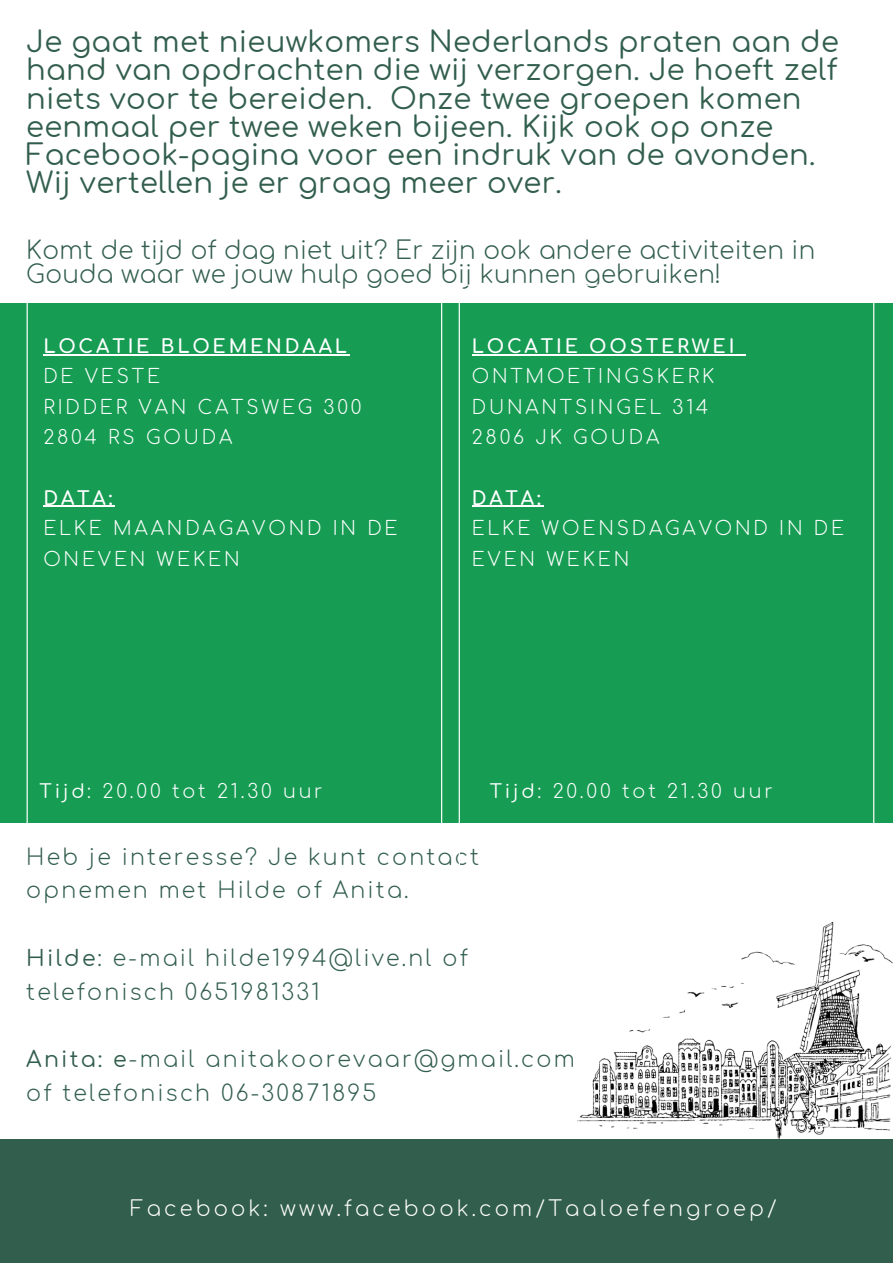
<style>
.page{position:relative;width:893px;height:1264px;background:#fff}
.page>*{position:absolute;margin:0;border:0;box-sizing:border-box;transform-origin:0 0}
.t1{font:29.1px/28px "Comfortaa";letter-spacing:.01em;color:#325e4d}
.t2{font:300 24.6px/23.5px "Comfortaa";letter-spacing:.01em;color:#325e4d}
.t3{font:300 22.05px/33.8px "Comfortaa";letter-spacing:.1em;color:#325e4d}
.t4{font:300 21px "Comfortaa";letter-spacing:.15em;color:#fff}
.t5{font:300 18.9px/30.3px "Comfortaa";letter-spacing:.15em;color:#fff}
.t6{font:700 18.9px "Comfortaa";letter-spacing:.15em;color:#fff}
.s1{font-weight:400}
</style>
<div class="page">
<div style="left:0;top:304px;width:892px;height:518px;background:#169d53"></div>
<div style="left:0;top:1139px;width:892px;height:123px;background:#325e4d"></div>
<img style="left:578px;top:922px;width:314px;height:217px">
<svg style="left:27px;top:303px;width:415px;height:520px"></svg>
<hr style="left:43px;top:354px;width:307px;height:1px;background:#fff">
<hr style="left:43px;top:506px;width:66px;height:1px;background:#fff">
<svg style="left:458px;top:303px;width:416px;height:520px"></svg>
<p class="t1" style="left:26px;top:29px;width:814px">Je gaat met nieuwkomers Nederlands praten aan de hand van opdrachten die wij verzorgen. Je hoeft zelf niets voor te bereiden. Onze twee groepen komen eenmaal per twee weken bijeen. Kijk ook op onze Facebook-pagina voor een indruk van de avonden.<br>Wij vertellen je er graag meer over.</p>
<p class="t2" style="left:26px;top:239px;width:790px">Komt de tijd of dag niet uit? Er zijn ook andere activiteiten in<br>Gouda waar we jouw hulp goed bij kunnen gebruiken!</p>
<p class="t6" style="left:43px;top:336px;width:305px">LOCATIE BLOEMENDAAL</p>
<p class="t5" style="left:43px;top:362px;width:320px">DE VESTE<br>RIDDER VAN CATSWEG 300<br>2804 RS GOUDA</p>
<p class="t6" style="left:43px;top:488px;width:71px">DATA:</p>
<p class="t5" style="left:43px;top:514px;width:356px">ELKE MAANDAGAVOND IN DE<br>ONEVEN WEKEN</p>
<p class="t6" style="left:471px;top:336px;width:264px">LOCATIE OOSTERWEI</p>
<p class="t5" style="left:471px;top:362px;width:244px">ONTMOETINGSKERK<br>DUNANTSINGEL 314<br>2806 JK GOUDA</p>
<p class="t6" style="left:471px;top:488px;width:71px">DATA:</p>
<p class="t5" style="left:471px;top:514px;width:374px">ELKE WOENSDAGAVOND IN DE<br>EVEN WEKEN</p>
<p class="t5" style="left:40px;top:777px;width:284px"><span class="s1">Tijd</span>: 20.00 tot 21.30 uur</p>
<p class="t5" style="left:489px;top:777px;width:284px"><span class="s1">Tijd</span>: 20.00 tot 21.30 uur</p>
<p class="t3" style="left:26px;top:840px;width:454px">Heb je interesse? Je kunt contact opnemen met Hilde of Anita.</p>
<p class="t3" style="left:26px;top:941px;width:443px"><span class="s1">Hilde</span>: e-mail hilde1994@live.nl of telefonisch 0651981331</p>
<p class="t3" style="left:26px;top:1043px;width:550px"><span class="s1">Anita: e</span>-mail anitakoorevaar@gmail.com of telefonisch 06-30871895</p>
<p class="t4" style="left:130px;top:1197px;width:648px">Facebook: www.facebook.com/Taaloefengroep/</p>
</div>
